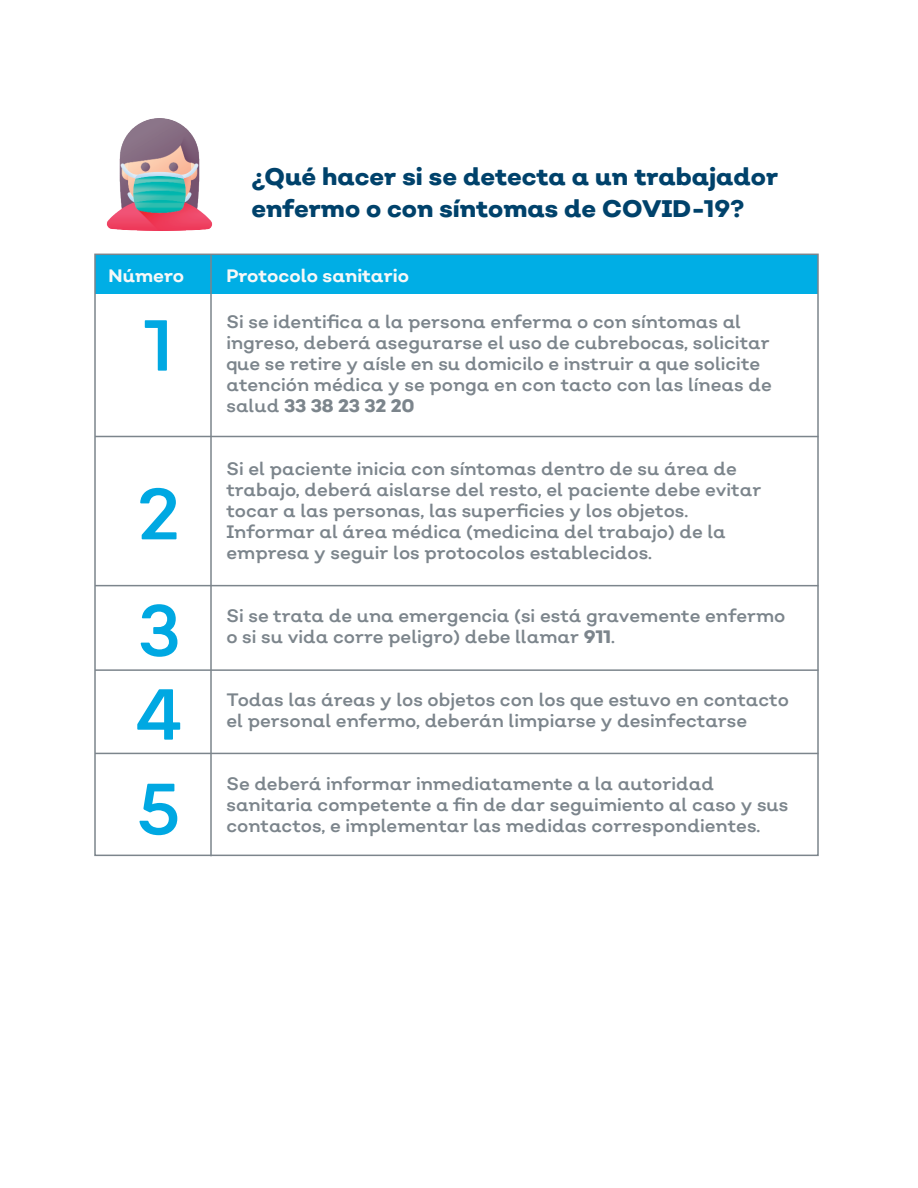
<style>
.page{position:relative;width:918px;height:1188px;background:#fff}
.page>*{position:absolute;margin:0;border:0;box-sizing:border-box;transform-origin:0 0}
.t1{font:72px/116.4px "Nutmeg";color:#00a8e2}
.t2{font:800 24px/31.5px "Nutmeg";color:#00426b}
.t3{font:18px/21px "Nutmeg";color:#7c858c}
.t4{font:700 18px "Nutmeg";color:#f6f8f8}
.s1{font-weight:800}
</style>
<div class="page">
<div style="left:95px;top:254px;width:723px;height:40px;background:#00aee5"></div>
<hr style="left:210px;top:255px;width:2px;height:601px;background:#7c858c">
<hr style="left:95px;top:436px;width:723px;height:1px;background:#7c858c">
<hr style="left:95px;top:585px;width:723px;height:1px;background:#7c858c">
<hr style="left:95px;top:669px;width:723px;height:2px;background:#7c858c">
<hr style="left:95px;top:753px;width:723px;height:1px;background:#7c858c">
<img style="left:106px;top:119px;width:107px;height:112px">
<p class="t4" style="left:109px;top:264px;width:77px">Número</p>
<h1 class="t1" style="left:144px;top:286px;width:30px">1</h1>
<h1 class="t1" style="left:138px;top:454px;width:44px">2<br>3</h1>
<h1 class="t1" style="left:135px;top:666px;width:50px;line-height:94.5px">4<br>5</h1>
<h2 class="t2" style="left:251px;top:161px;width:528px">¿Qué hacer si se detecta a un trabajador enfermo o con síntomas de COVID-19?</h2>
<p class="t4" style="left:226px;top:264px;width:184px">Protocolo sanitario</p>
<p class="t3" style="left:226px;top:311px;width:547px">Si se identifica a la persona enferma o con síntomas al ingreso, deberá asegurarse el uso de cubrebocas, solicitar que se retire y aísle en su domicilo e instruir a que solicite atención médica y se ponga en con tacto con las líneas de salud <span class="s1">33 38 23 32 20</span></p>
<p class="t3" style="left:226px;top:458px;width:536px">Si el paciente inicia con síntomas dentro de su área de trabajo, deberá aislarse del resto, el paciente debe evitar tocar a las personas, las superficies y los objetos.<br>Informar al área médica (medicina del trabajo) de la empresa y seguir los protocolos establecidos.</p>
<p class="t3" style="left:226px;top:605px;width:561px">Si se trata de una emergencia (si está gravemente enfermo o si su vida corre peligro) debe llamar <span class="s1">911</span>.</p>
<p class="t3" style="left:226px;top:689px;width:564px">Todas las áreas y los objetos con los que estuvo en contacto el personal enfermo, deberán limpiarse y desinfectarse</p>
<p class="t3" style="left:226px;top:773px;width:564px">Se deberá informar inmediatamente a la autoridad sanitaria competente a fin de dar seguimiento al caso y sus contactos, e implementar las medidas correspondientes.</p>
</div>
